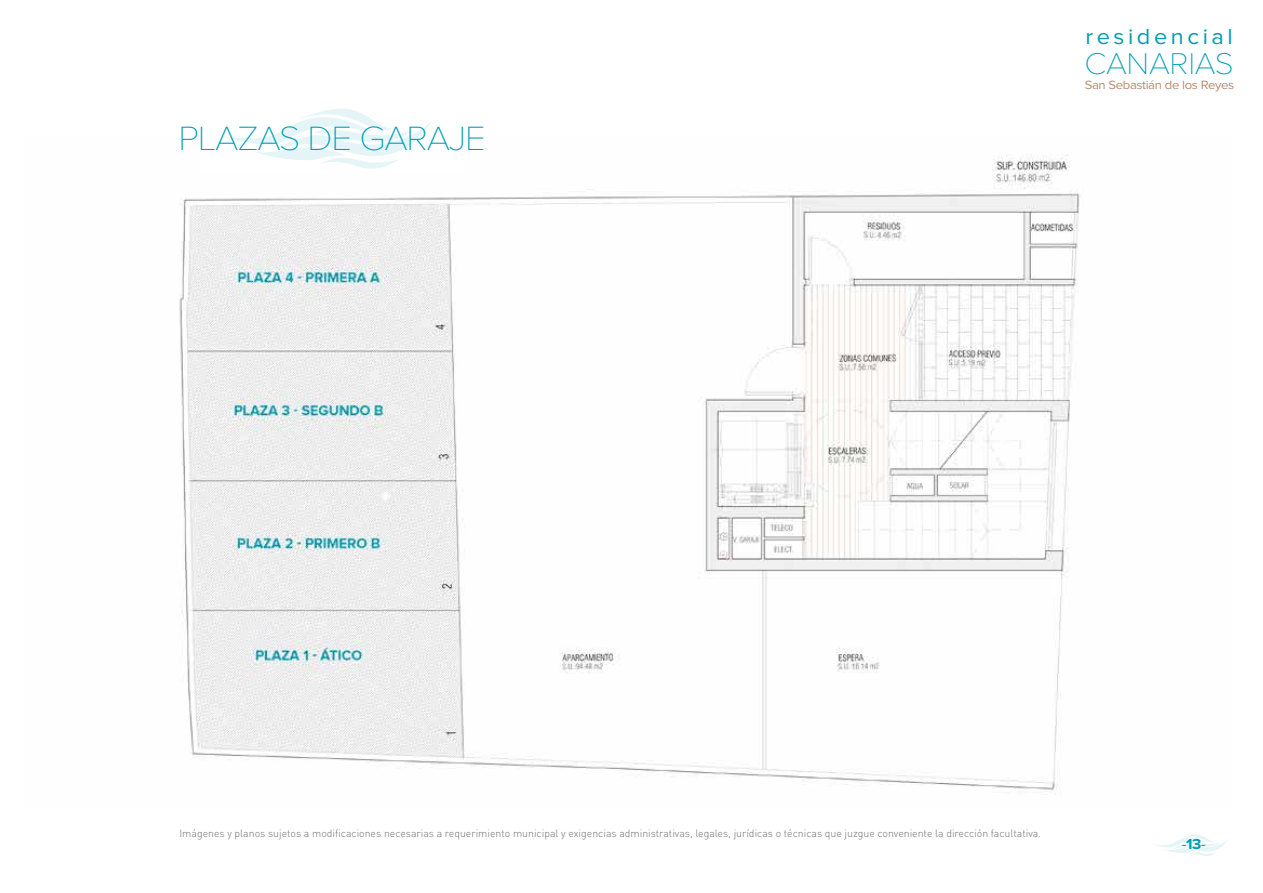
<style>
.page{position:relative;width:1263px;height:893px;background:#fff}
.page>*{position:absolute;margin:0;border:0;box-sizing:border-box;transform-origin:0 0}
.t1{font:100 34.95px "Proxima Nova T";letter-spacing:-.03em;color:#009db2;scale:1.05 1}
.t2{font:100 31.2px "Proxima Nova T";letter-spacing:-.01em;color:#009db2;scale:1.05 1}
.t3{font:22.35px "Proxima Nova";letter-spacing:.15em;color:#009db2;scale:1.05 1}
.t4{font:15px "Proxima Nova";color:#009db2;scale:1.05 1}
.t5{font:12.45px "Proxima Nova";letter-spacing:-.03em;color:#ba8a73;scale:1.05 1}
.t6{font:300 10.5px "DIN Pro";color:#706f6f}
.s1{font-weight:700}
</style>
<div class="page">
<svg style="left:1154px;top:834px;width:73px;height:22px"></svg>
<img style="left:179px;top:154px;width:901px;height:637px">
<div style="left:201px;top:106px;width:262px;height:65px;background:#fff"></div>
<svg style="left:220px;top:109px;width:212px;height:60px"></svg>
<h1 class="t1" style="left:179px;top:118px;width:294px">PLAZAS DE GARAJE</h1>
<h3 class="t3" style="left:1085px;top:24px;width:142px">residencial</h3>
<h2 class="t2" style="left:1084px;top:46px;width:144px">CANARIAS</h2>
<p class="t5" style="left:1085px;top:77px;width:144px">San Sebastián de los Reyes</p>
<p class="t6" style="left:179px;top:826px;width:863px">Imágenes y planos sujetos a modificaciones necesarias a requerimiento municipal y exigencias administrativas, legales, jurídicas o técnicas que juzgue conveniente la dirección facultativa.</p>
<h3 class="t4" style="left:1182px;top:836px;width:24px">-<span class="s1">13</span>-</h3>
</div>
